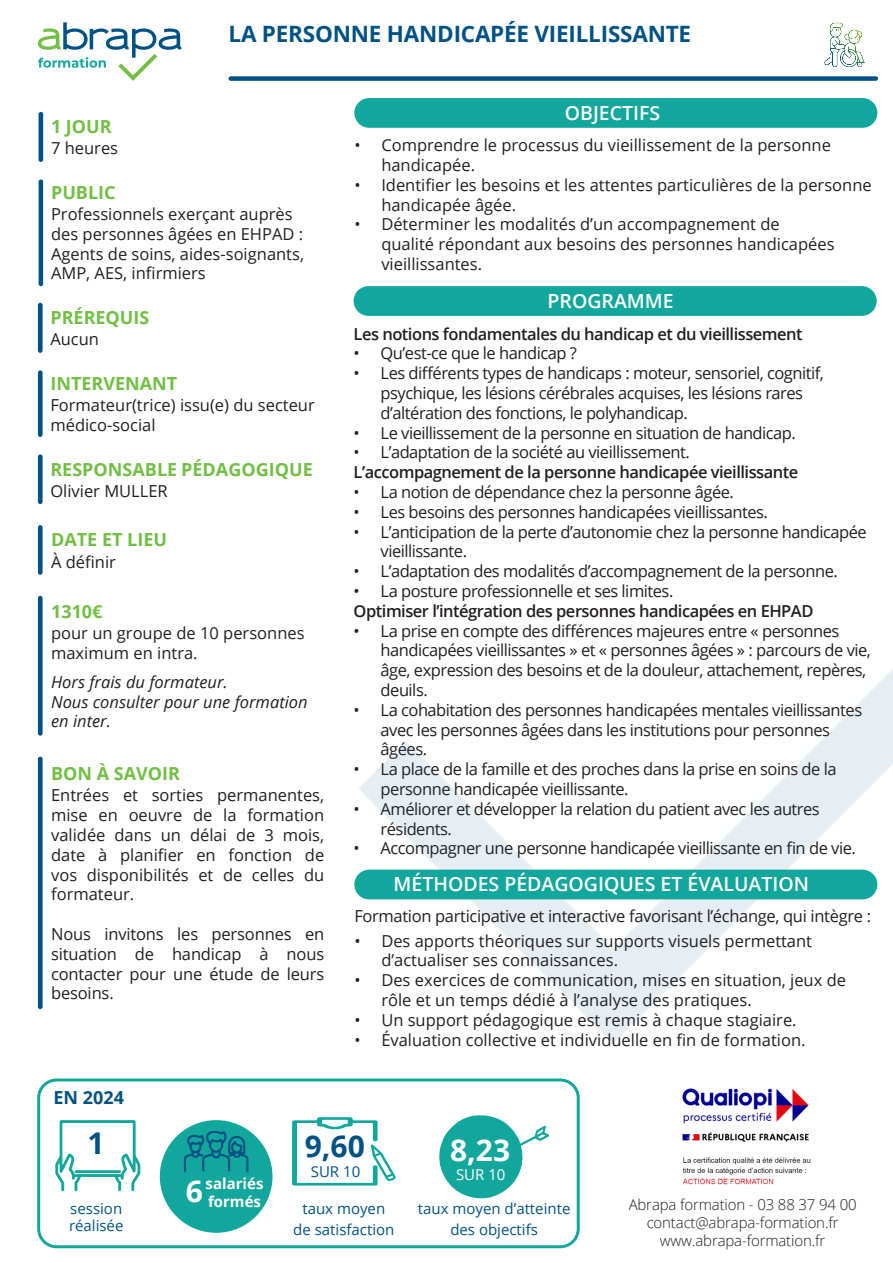
<style>
.page{position:relative;width:893px;height:1263px;background:#fff}
.page>*{position:absolute;margin:0;border:0;box-sizing:border-box;transform-origin:0 0}
.t1{font:700 30px "Open Sans";color:#005285}
.t2{font:700 30px "Open Sans";color:#fff}
.t3{font:700 22.5px "Open Sans";letter-spacing:-.01em;color:#005285}
.t4{font:600 19.5px "Open Sans";color:#fff}
.t5{font:700 18px "Open Sans";color:#71bf44}
.t6{font:700 18px "Open Sans";color:#005285}
.t7{font:16.5px/19.8px "Open Sans";letter-spacing:-.03em;color:#231f20}
.t8{font:16.5px/19.8px "Open Sans";color:#231f20}
.t9{font:600 16.5px "Open Sans";letter-spacing:-.03em;color:#231f20}
.t10{font:italic 16.5px/19.8px "Open Sans";color:#231f20}
.t11{font:300 15px/18px "Open Sans";letter-spacing:-.01em;color:#231f20;text-align:center}
.t12{font:15px/21px "Open Sans";color:#005285;text-align:center}
.t13{font:700 15px/18px "Open Sans";color:#fff;text-align:right}
.t14{font:15px "Open Sans";color:#fff}
</style>
<div class="page">
<svg style="left:38px;top:22px;width:143px;height:59px"></svg>
<div style="left:354px;top:286px;width:523px;height:30px;background:#12a79d;border-radius:15px"></div>
<div style="left:354px;top:98px;width:523px;height:30px;background:#12a79d;border-radius:15px"></div>
<div style="left:229px;top:76px;width:649px;height:5px;background:#005285;border-radius:2px"></div>
<svg style="left:359px;top:669px;width:534px;height:374px"></svg>
<img style="left:682px;top:1088px;width:129px;height:97px">
<div style="left:354px;top:870px;width:523px;height:29px;background:#12a79d;border-radius:15px"></div>
<svg style="left:55px;top:1120px;width:85px;height:71px"></svg>
<svg style="left:292px;top:1117px;width:104px;height:68px"></svg>
<div style="left:160px;top:1120px;width:112px;height:113px;background:#12a79d;border-radius:50%"></div>
<svg style="left:184px;top:1130px;width:64px;height:42px"></svg>
<svg style="left:439px;top:1115px;width:110px;height:84px"></svg>
<div style="left:37px;top:1078px;width:543px;height:170px;border:3px solid #12a79d;border-radius:18px"></div>
<hr style="left:39px;top:179px;width:4px;height:107px;background:#005285;border-radius:2px">
<hr style="left:39px;top:112px;width:4px;height:50px;background:#005285;border-radius:2px">
<div style="left:38px;top:303px;width:5px;height:50px;background:#005285;border-radius:2px"></div>
<div style="left:38px;top:370px;width:5px;height:67px;background:#005285;border-radius:2px"></div>
<div style="left:38px;top:454px;width:5px;height:50px;background:#005285;border-radius:2px"></div>
<div style="left:38px;top:525px;width:5px;height:50px;background:#005285;border-radius:2px"></div>
<div style="left:38px;top:596px;width:5px;height:140px;background:#005285;border-radius:2px"></div>
<div style="left:38px;top:757px;width:5px;height:252px;background:#005285;border-radius:2px"></div>
<svg style="left:824px;top:22px;width:41px;height:46px"></svg>
<h2 class="t3" style="left:229px;top:25px;width:464px">LA PERSONNE HANDICAPÉE VIEILLISSANTE</h2>
<p class="t5" style="left:51px;top:119px;width:62px">1 JOUR</p>
<p class="t7" style="left:51px;top:138px;width:69px">7 heures</p>
<p class="t5" style="left:51px;top:185px;width:66px">PUBLIC</p>
<p class="t8" style="left:51px;top:204px;width:254px">Professionnels exerçant auprès des personnes âgées en EHPAD :<br>Agents de soins, aides-soignants,<br>AMP, AES, infirmiers</p>
<p class="t5" style="left:50px;top:310px;width:101px">PRÉREQUIS</p>
<p class="t7" style="left:50px;top:331px;width:50px">Aucun</p>
<p class="t5" style="left:50px;top:376px;width:128px">INTERVENANT</p>
<p class="t8" style="left:50px;top:395px;width:266px">Formateur(trice) issu(e) du secteur médico-social</p>
<p class="t5" style="left:50px;top:462px;width:264px">RESPONSABLE PÉDAGOGIQUE</p>
<p class="t8" style="left:50px;top:480px;width:119px">Olivier MULLER</p>
<p class="t5" style="left:51px;top:532px;width:117px">DATE ET LIEU</p>
<p class="t7" style="left:51px;top:553px;width:66px">À définir</p>
<p class="t5" style="left:51px;top:604px;width:53px">1310€</p>
<p class="t8" style="left:51px;top:623px;width:255px">pour un groupe de 10 personnes maximum en intra.</p>
<p class="t10" style="left:51px;top:673px;width:258px">Hors frais du formateur.<br>Nous consulter pour une formation en inter.</p>
<p class="t5" style="left:51px;top:766px;width:131px">BON À SAVOIR</p>
<p class="t7" style="left:51px;top:785px;width:275px;text-align:justify">Entrées et sorties permanentes, mise en oeuvre de la formation validée dans un délai de 3 mois, date à planifier en fonction de vos disponibilités et de celles du formateur.</p>
<p class="t7" style="left:51px;top:924px;width:275px;text-align:justify">Nous invitons les personnes en situation de handicap à nous contacter pour une étude de leurs besoins.</p>
<p class="t6" style="left:53px;top:1090px;width:72px">EN 2024</p>
<p class="t4" style="left:565px;top:105px;width:97px">OBJECTIFS</p>
<p class="t8" style="left:381px;top:137px;width:451px;text-indent:-27px">• Comprendre le processus du vieillissement de la personne handicapée.</p>
<p class="t8" style="left:381px;top:176px;width:492px;text-indent:-27px">• Identifier les besoins et les attentes particulières de la personne handicapée âgée.</p>
<p class="t8" style="left:381px;top:216px;width:455px;text-indent:-27px">• Déterminer les modalités d’un accompagnement de qualité répondant aux besoins des personnes handicapées vieillissantes.</p>
<p class="t4" style="left:548px;top:293px;width:128px">PROGRAMME</p>
<p class="t9" style="left:354px;top:327px;width:450px">Les notions fondamentales du handicap et du vieillissement</p>
<p class="t7" style="left:354px;top:345px;width:225px">• Qu’est-ce que le handicap ?</p>
<p class="t7" style="left:381px;top:365px;width:445px;text-indent:-27px">• Les différents types de handicaps : moteur, sensoriel, cognitif, psychique, les lésions cérébrales acquises, les lésions rares d’altération des fonctions, le polyhandicap.</p>
<p class="t7" style="left:354px;top:424px;width:444px">• Le vieillissement de la personne en situation de handicap.</p>
<p class="t7" style="left:354px;top:444px;width:338px">• L’adaptation de la société au vieillissement.</p>
<p class="t9" style="left:354px;top:465px;width:446px">L’accompagnement de la personne handicapée vieillissante</p>
<p class="t7" style="left:354px;top:484px;width:382px">• La notion de dépendance chez la personne âgée.</p>
<p class="t7" style="left:354px;top:503px;width:416px">• Les besoins des personnes handicapées vieillissantes.</p>
<p class="t7" style="left:381px;top:523px;width:488px;text-indent:-27px">• L’anticipation de la perte d’autonomie chez la personne handicapée vieillissante.</p>
<p class="t7" style="left:354px;top:563px;width:486px">• L’adaptation des modalités d’accompagnement de la personne.</p>
<p class="t7" style="left:354px;top:583px;width:321px">• La posture professionnelle et ses limites.</p>
<p class="t9" style="left:354px;top:604px;width:461px">Optimiser l’intégration des personnes handicapées en EHPAD</p>
<p class="t7" style="left:381px;top:622px;width:492px;text-indent:-27px">• La prise en compte des différences majeures entre « personnes handicapées vieillissantes » et « personnes âgées » : parcours de vie, âge, expression des besoins et de la douleur, attachement, repères, deuils.</p>
<p class="t7" style="left:381px;top:701px;width:483px;text-indent:-27px">• La cohabitation des personnes handicapées mentales vieillissantes avec les personnes âgées dans les institutions pour personnes âgées.</p>
<p class="t7" style="left:381px;top:761px;width:457px;text-indent:-27px">• La place de la famille et des proches dans la prise en soins de la personne handicapée vieillissante.</p>
<p class="t7" style="left:381px;top:800px;width:441px;text-indent:-27px">• Améliorer et développer la relation du patient avec les autres résidents.</p>
<p class="t7" style="left:354px;top:840px;width:504px">• Accompagner une personne handicapée vieillissante en fin de vie.</p>
<p class="t4" style="left:393px;top:876px;width:417px">MÉTHODES PÉDAGOGIQUES ET ÉVALUATION</p>
<p class="t7" style="left:354px;top:906px;width:518px">Formation participative et interactive favorisant l’échange, qui intègre :</p>
<p class="t8" style="left:381px;top:932px;width:432px;text-indent:-27px">• Des apports théoriques sur supports visuels permettant d’actualiser ses connaissances.</p>
<p class="t8" style="left:381px;top:972px;width:466px;text-indent:-27px">• Des exercices de communication, mises en situation, jeux de rôle et un temps dédié à l’analyse des pratiques.</p>
<p class="t8" style="left:354px;top:1011px;width:444px">• Un support pédagogique est remis à chaque stagiaire.</p>
<p class="t8" style="left:354px;top:1031px;width:453px">• Évaluation collective et individuelle en fin de formation.</p>
<h1 class="t1" style="left:88px;top:1131px;width:19px">1</h1>
<p class="t12" style="left:69px;top:1199px;width:56px;line-height:17px;text-align:left">session réalisée</p>
<p class="t13" style="left:186px;top:1175px;width:79px">salariés<br><sup>6</sup> formés</p>
<h1 class="t1" style="left:305px;top:1134px;width:62px">9,60</h1>
<p class="t12" style="left:311px;top:1162px;width:51px">SUR 10</p>
<p class="t12" style="left:293px;top:1197px;width:103px">taux moyen de satisfaction</p>
<h1 class="t2" style="left:450px;top:1137px;width:62px">8,23</h1>
<p class="t14" style="left:456px;top:1168px;width:51px">SUR 10</p>
<p class="t12" style="left:418px;top:1197px;width:154px">taux moyen d’atteinte des objectifs</p>
<p class="t11" style="left:629px;top:1197px;width:229px">Abrapa formation - 03 88 37 94 00 contact@abrapa-formation.fr www.abrapa-formation.fr</p>
</div>
